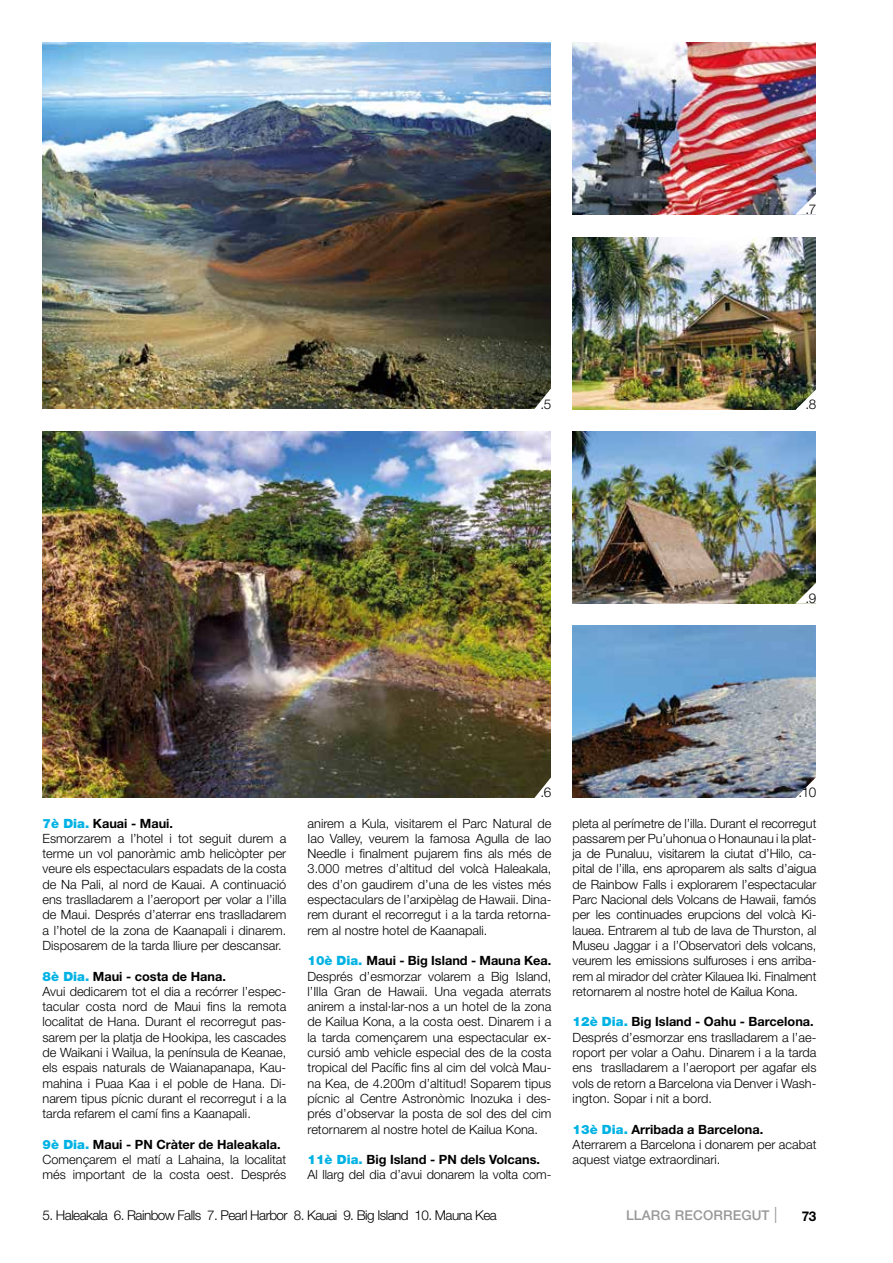
<style>
.page{position:relative;width:893px;height:1263px;background:#fff}
.page>*{position:absolute;margin:0;border:0;box-sizing:border-box;transform-origin:0 0}
.t1{font:300 13.5px "Helvetica Neue LT Std";letter-spacing:-.04em;color:#000}
.t2{font:500 13.5px "Helvetica Neue LT Std";letter-spacing:.01em;color:#98989a}
.t3{font:300 12.75px/15.3px "Helvetica Neue LT Std";color:#000}
.s1{font-weight:900;color:#00b2e3}
.s2{font-weight:700}
.s3{font-weight:100;font-size:22.5px}
.s4{font-weight:700;color:#000}
</style>
<div class="page">
<img style="left:573px;top:626px;width:243px;height:171px">
<img style="left:573px;top:431px;width:243px;height:172px">
<img style="left:573px;top:238px;width:243px;height:171px">
<img style="left:573px;top:43px;width:243px;height:171px">
<img style="left:43px;top:431px;width:508px;height:366px">
<img style="left:43px;top:43px;width:508px;height:365px">
<svg style="left:795px;top:775px;width:21px;height:23px"></svg>
<svg style="left:795px;top:387px;width:21px;height:23px"></svg>
<svg style="left:795px;top:581px;width:21px;height:23px"></svg>
<svg style="left:795px;top:192px;width:21px;height:23px"></svg>
<svg style="left:534px;top:775px;width:17px;height:23px"></svg>
<svg style="left:534px;top:386px;width:17px;height:23px"></svg>
<p class="t1" style="left:805px;top:201px;width:12px">.7</p>
<p class="t1" style="left:540px;top:395px;width:12px">.5</p>
<p class="t1" style="left:805px;top:395px;width:12px">.8</p>
<p class="t1" style="left:805px;top:590px;width:12px">.9</p>
<p class="t3" style="left:43px;top:815px;width:245px"><span class="s1">7è Dia.</span> <span class="s2">Kauai - Maui.<br></span>Esmorzarem a l’hotel i tot seguit durem a terme un vol panoràmic amb helicòpter per veure els espectaculars espadats de la costa de Na Pali, al nord de Kauai. A continuació ens traslladarem a l’aeroport per volar a l’illa de Maui. Després d’aterrar ens traslladarem a l’hotel de la zona de Kaanapali i dinarem.<br>Disposarem de la tarda lliure per descansar.</p>
<p class="t3" style="left:43px;top:968px;width:245px"><span class="s1">8è Dia.</span> <span class="s2">Maui - costa de Hana.<br></span>Avui dedicarem tot el dia a recórrer l’espec&shy;tacular costa nord de Maui fins la remota localitat de Hana. Durant el recorregut pas&shy;sarem per la platja de Hookipa, les cascades de Waikani i Wailua, la península de Keanae, els espais naturals de Waianapanapa, Kau&shy;mahina i Puaa Kaa i el poble de Hana. Di&shy;narem tipus pícnic durant el recorregut i a la tarda refarem el camí fins a Kaanapali.</p>
<p class="t3" style="left:43px;top:1136px;width:245px"><span class="s1">9è Dia.</span> <span class="s2">Maui - PN Cràter de Haleakala.<br></span>Començarem el matí a Lahaina, la localitat més important de la costa oest. Després</p>
<p class="t1" style="left:540px;top:784px;width:12px">.6</p>
<p class="t3" style="left:308px;top:815px;width:245px;text-align:justify">anirem a Kula, visitarem el Parc Natural de Iao Valley, veurem la famosa Agulla de Iao Needle i finalment pujarem fins als més de 3.000 metres d’altitud del volcà Haleakala, des d’on gaudirem d’una de les vistes més espectaculars de l’arxipèlag de Hawaii. Dina&shy;rem durant el recorregut i a la tarda retorna&shy;rem al nostre hotel de Kaanapali.</p>
<p class="t3" style="left:308px;top:953px;width:245px;text-align:justify"><span class="s1">10è Dia.</span> <span class="s2">Maui - Big Island - Mauna Kea.<br></span>Després d’esmorzar volarem a Big Island, l’Illa Gran de Hawaii. Una vegada aterrats anirem a instal·lar-nos a un hotel de la zona de Kailua Kona, a la costa oest. Dinarem i a la tarda començarem una espectacular ex&shy;cursió amb vehicle especial des de la costa tropical del Pacífic fins al cim del volcà Mau&shy;na Kea, de 4.200m d’altitud! Soparem tipus pícnic al Centre Astronòmic Inozuka i des&shy;prés d’observar la posta de sol des del cim retornarem al nostre hotel de Kailua Kona.</p>
<p class="t3" style="left:308px;top:1152px;width:245px"><span class="s1">11è Dia.</span> <span class="s2">Big Island - PN dels Volcans.<br></span>Al llarg del dia d’avui donarem la volta com-</p>
<p class="t1" style="left:43px;top:1207px;width:456px">5. Haleakala 6. Rainbow Falls 7. Pearl Harbor 8. Kauai 9. Big Island 10. Mauna Kea</p>
<p class="t1" style="left:799px;top:784px;width:19px">.10</p>
<p class="t3" style="left:573px;top:815px;width:245px;text-align:justify">pleta al perímetre de l’illa. Durant el recorregut passarem per Pu’uhonua o Honaunau i la plat&shy;ja de Punaluu, visitarem la ciutat d’Hilo, ca&shy;pital de l’illa, ens aproparem als salts d’aigua de Rainbow Falls i explorarem l’espectacular Parc Nacional dels Volcans de Hawaii, famós per les continuades erupcions del volcà Ki&shy;lauea. Entrarem al tub de lava de Thurston, al Museu Jaggar i a l’Observatori dels volcans, veurem les emissions sulfuroses i ens arriba&shy;rem al mirador del cràter Kilauea Iki. Finalment retornarem al nostre hotel de Kailua Kona.</p>
<p class="t3" style="left:573px;top:1014px;width:245px"><span class="s1">12è Dia.</span> <span class="s2">Big Island - Oahu - Barcelona.<br></span>Després d’esmorzar ens traslladarem a l’ae&shy;roport per volar a Oahu. Dinarem i a la tarda ens traslladarem a l’aeroport per agafar els vols de retorn a Barcelona via Denver i Wash&shy;ington. Sopar i nit a bord.</p>
<p class="t3" style="left:573px;top:1121px;width:245px"><span class="s1">13è Dia.</span> <span class="s2">Arribada a Barcelona.<br></span>Aterrarem a Barcelona i donarem per acabat aquest viatge extraordinari.</p>
<p class="t2" style="left:626px;top:1207px;width:192px">LLARG RECORREGUT <span class="s3">I</span> <span class="s4">73</span></p>
</div>
